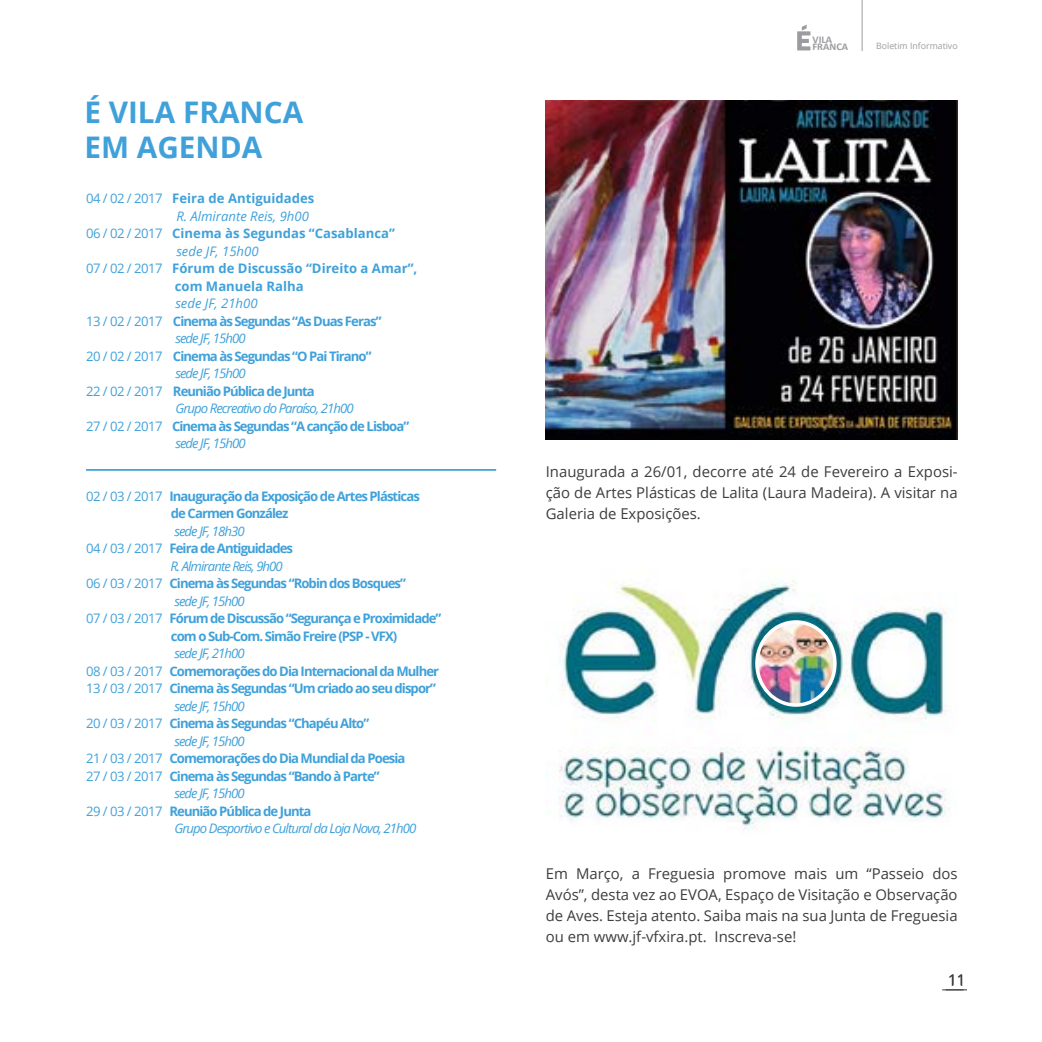
<style>
.page{position:relative;width:1042px;height:1042px;background:#fff}
.page>*{position:absolute;margin:0;border:0;box-sizing:border-box;transform-origin:0 0}
.t1{font:700 29.75px/35px "Open Sans";color:#40a1da}
.t2{font:15.75px "Open Sans";color:#3e3c3c}
.t3{font:14.88px/21px "Open Sans";color:#3e3c3c;text-align:justify}
.t4{font:700 13.12px/17.5px "Open Sans";letter-spacing:-.07em;color:#40a1da}
.t5{font:italic 13.12px "Open Sans";letter-spacing:-.07em;color:#40a1da}
.t6{font:700 13.12px "Open Sans";color:#40a1da}
.t7{font:italic 13.12px "Open Sans";color:#40a1da}
.t8{font:700 10.33px/7.7px "Calibri";color:#9c9b9f}
.t9{font:8.75px "Open Sans";color:#9c9b9f}
.s1{font-weight:400}
</style>
<div class="page">
<hr style="left:861px;top:0;width:1px;height:51px;background:#9c9b9f">
<svg style="left:797px;top:25px;width:13px;height:25px"></svg>
<svg style="left:942px;top:989px;width:25px;height:1px"></svg>
<hr style="left:86px;top:469px;width:410px;height:2px;background:#40a1da">
<img style="left:546px;top:580px;width:405px;height:251px">
<img style="left:546px;top:100px;width:411px;height:339px">
<img style="left:757px;top:622px;width:78px;height:83px">
<div style="left:755px;top:620px;width:81px;height:87px;border:4px solid #fff;border-radius:50%"></div>
<h1 class="t1" style="left:84px;top:94px;width:220px">É VILA FRANCA<br>EM AGENDA</h1>
<p class="t6" style="left:86px;top:189px;width:230px"><span class="s1">04 / 02 / 2017</span> Feira de Antiguidades</p>
<p class="t7" style="left:176px;top:207px;width:134px">R. Almirante Reis, 9h00</p>
<p class="t6" style="left:86px;top:224px;width:310px"><span class="s1">06 / 02 / 2017</span> Cinema às Segundas “Casablanca”</p>
<p class="t7" style="left:176px;top:242px;width:84px">sede JF, 15h00</p>
<p class="t6" style="left:86px;top:259px;width:333px"><span class="s1">07 / 02 / 2017</span> Fórum de Discussão “Direito a Amar”,</p>
<p class="t6" style="left:175px;top:276px;width:130px">com Manuela Ralha</p>
<p class="t7" style="left:175px;top:294px;width:84px">sede JF, 21h00</p>
<p class="t4" style="left:86px;top:312px;width:297px"><span class="s1">13 / 02 / 2017</span> Cinema às Segundas “As Duas Feras”</p>
<p class="t5" style="left:175px;top:329px;width:72px">sede JF, 15h00</p>
<p class="t4" style="left:86px;top:347px;width:287px"><span class="s1">20 / 02 / 2017</span> Cinema às Segundas “O Pai Tirano”</p>
<p class="t5" style="left:175px;top:364px;width:72px">sede JF, 15h00</p>
<p class="t4" style="left:86px;top:382px;width:230px"><span class="s1">22 / 02 / 2017</span> Reunião Pública de Junta</p>
<p class="t5" style="left:175px;top:399px;width:180px">Grupo Recreativo do Paraíso, 21h00</p>
<p class="t4" style="left:86px;top:417px;width:325px"><span class="s1">27 / 02 / 2017</span> Cinema às Segundas “A canção de Lisboa”</p>
<p class="t5" style="left:175px;top:434px;width:72px">sede JF, 15h00</p>
<p class="t4" style="left:171px;top:487px;width:250px;text-indent:-85px"><span class="s1">02 / 03 / 2017</span> Inauguração da Exposição de Artes Plásticas de Carmen González</p>
<p class="t5" style="left:174px;top:522px;width:72px">sede JF, 18h30</p>
<p class="t4" style="left:86px;top:539px;width:209px"><span class="s1">04 / 03 / 2017</span> Feira de Antiguidades</p>
<p class="t5" style="left:170px;top:557px;width:114px">R. Almirante Reis, 9h00</p>
<p class="t4" style="left:86px;top:574px;width:321px"><span class="s1">06 / 03 / 2017</span> Cinema às Segundas “Robin dos Bosques”</p>
<p class="t5" style="left:174px;top:592px;width:72px">sede JF, 15h00</p>
<p class="t4" style="left:86px;top:609px;width:357px"><span class="s1">07 / 03 / 2017</span> Fórum de Discussão “Segurança e Proximidade”</p>
<p class="t4" style="left:171px;top:627px;width:228px">com o Sub-Com. Simão Freire (PSP - VFX)</p>
<p class="t5" style="left:174px;top:644px;width:72px">sede JF, 21h00</p>
<p class="t4" style="left:86px;top:662px;width:355px"><span class="s1">08 / 03 / 2017</span> Comemorações do Dia Internacional da Mulher</p>
<p class="t4" style="left:86px;top:679px;width:351px"><span class="s1">13 / 03 / 2017</span> Cinema às Segundas “Um criado ao seu dispor”</p>
<p class="t5" style="left:174px;top:697px;width:72px">sede JF, 15h00</p>
<p class="t4" style="left:86px;top:714px;width:285px"><span class="s1">20 / 03 / 2017</span> Cinema às Segundas “Chapéu Alto”</p>
<p class="t5" style="left:174px;top:732px;width:72px">sede JF, 15h00</p>
<p class="t4" style="left:86px;top:749px;width:321px"><span class="s1">21 / 03 / 2017</span> Comemorações do Dia Mundial da Poesia</p>
<p class="t4" style="left:86px;top:766px;width:295px"><span class="s1">27 / 03 / 2017</span> Cinema às Segundas “Bando à Parte”</p>
<p class="t5" style="left:174px;top:784px;width:72px">sede JF, 15h00</p>
<p class="t4" style="left:86px;top:801px;width:227px"><span class="s1">29 / 03 / 2017</span> Reunião Pública de Junta</p>
<p class="t5" style="left:174px;top:819px;width:244px">Grupo Desportivo e Cultural da Loja Nova, 21h00</p>
<p class="t8" style="left:812px;top:35px;width:37px">VILA<br>FRANCA</p>
<p class="t9" style="left:876px;top:40px;width:83px">Boletim Informativo</p>
<p class="t3" style="left:546px;top:461px;width:413px">Inaugurada a 26/01, decorre até 24 de Fevereiro a Exposi&shy;ção de Artes Plásticas de Lalita (Laura Madeira). A visitar na Galeria de Exposições.</p>
<p class="t3" style="left:546px;top:863px;width:413px">Em Março, a Freguesia promove mais um “Passeio dos Avós”, desta vez ao EVOA, Espaço de Visitação e Observação de Aves. Esteja atento. Saiba mais na sua Junta de Freguesia ou em www.jf-vfxira.pt. Inscreva-se!</p>
<p class="t3" style="left:948px;top:969px;width:19px">11</p>
<p class="t2" style="left:947px;top:969px;width:20px">11</p>
</div>
